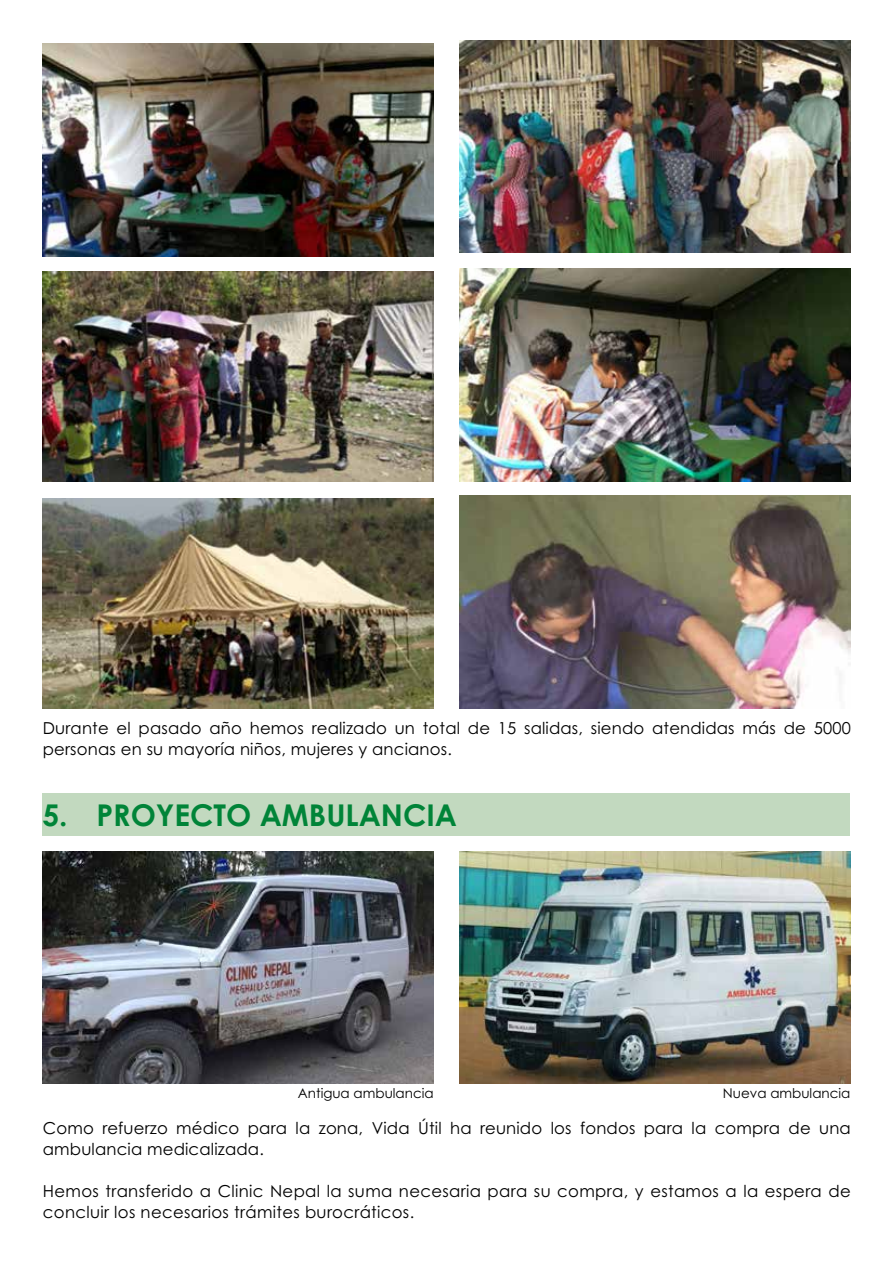
<style>
.page{position:relative;width:893px;height:1263px;background:#fff}
.page>*{position:absolute;margin:0;border:0;box-sizing:border-box;transform-origin:0 0}
.t1{font:700 30px "Century Gothic";color:#008438}
.t2{font:16.5px/21px "Century Gothic";letter-spacing:.01em;color:#000}
.t3{font:13.5px "Century Gothic";color:#000}
</style>
<div class="page">
<div style="left:43px;top:793px;width:807px;height:43px;background:#c2d9bf"></div>
<img style="left:43px;top:852px;width:391px;height:231px">
<img style="left:459px;top:852px;width:392px;height:231px">
<img style="left:459px;top:40px;width:392px;height:213px">
<img style="left:43px;top:43px;width:391px;height:213px">
<img style="left:459px;top:269px;width:392px;height:212px">
<img style="left:43px;top:272px;width:391px;height:209px">
<img style="left:459px;top:495px;width:391px;height:213px">
<img style="left:43px;top:498px;width:391px;height:210px">
<p class="t2" style="left:43px;top:718px;width:809px">Durante el pasado año hemos realizado un total de 15 salidas, siendo atendidas más de 5000 personas en su mayoría niños, mujeres y ancianos.</p>
<h1 class="t1" style="left:43px;top:796px;width:416px">5. PROYECTO AMBULANCIA</h1>
<p class="t3" style="left:298px;top:1085px;width:137px">Antigua ambulancia</p>
<p class="t3" style="left:723px;top:1085px;width:129px">Nueva ambulancia</p>
<p class="t2" style="left:43px;top:1118px;width:809px">Como refuerzo médico para la zona, Vida Útil ha reunido los fondos para la compra de una ambulancia medicalizada.</p>
<p class="t2" style="left:43px;top:1181px;width:809px">Hemos transferido a Clinic Nepal la suma necesaria para su compra, y estamos a la espera de concluir los necesarios trámites burocráticos.</p>
</div>
